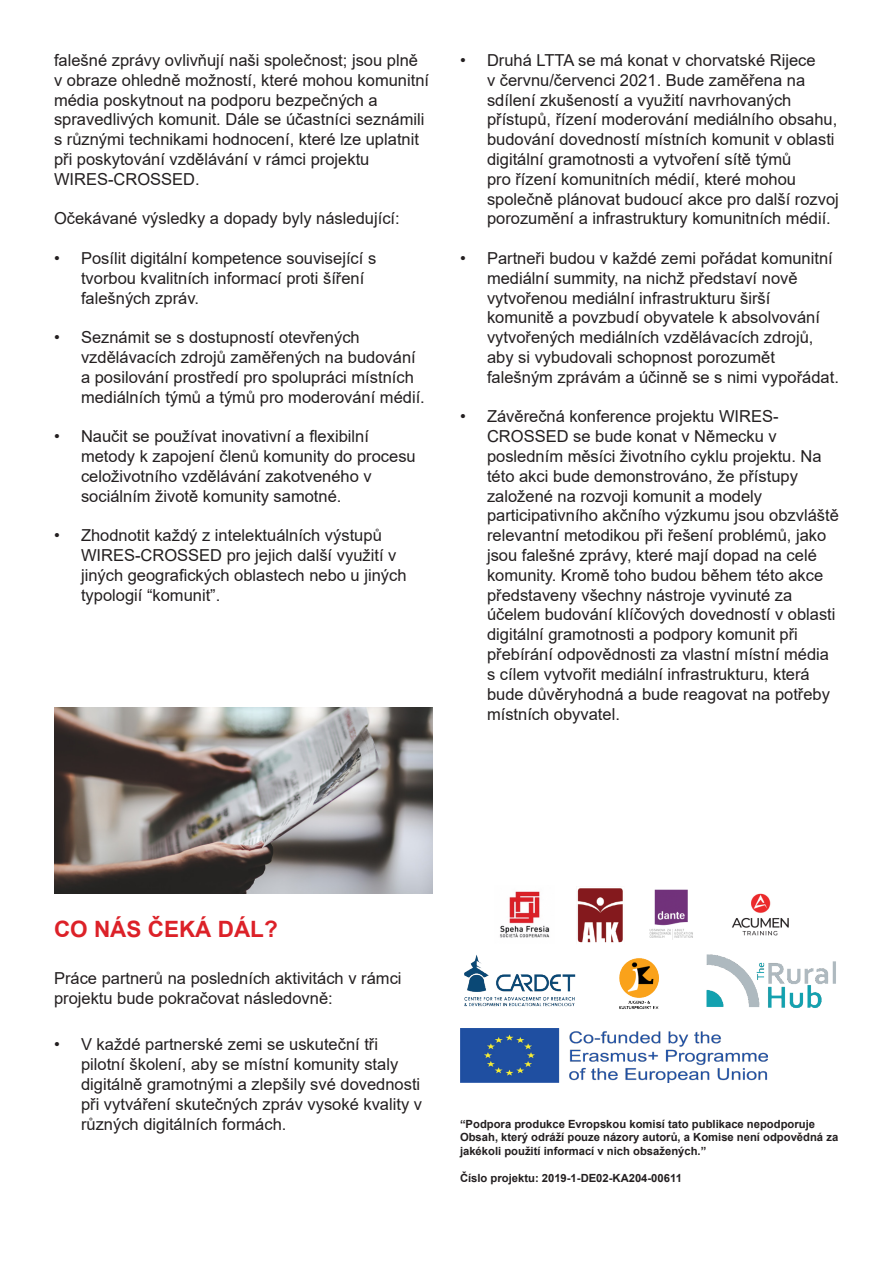
<style>
.page{position:relative;width:893px;height:1263px;background:#fff}
.page>*{position:absolute;margin:0;border:0;box-sizing:border-box;transform-origin:0 0}
.Heading_Text{font:700 22.5px "Arial";color:#dc2128}
.Heading_Text-2{font:16.5px/19.8px "Arial";color:#231f20}
.Body_Text{font:16.5px/19.8px "Arial";color:#231f20}
.Disclaimer_Text{font:700 11.25px/13.5px "Arial";color:#231f20}
</style>
<div class="page">
<img style="left:54px;top:708px;width:379px;height:186px">
<img style="left:460px;top:1028px;width:308px;height:54px">
<img style="left:464px;top:888px;width:372px;height:121px">
<p class="Heading_Text-2" style="left:54px;top:50px;width:377px">falešné zprávy ovlivňují naši společnost; jsou plně v obraze ohledně možností, které mohou komunitní média poskytnout na podporu bezpečných a spravedlivých komunit. Dále se účastníci seznámili s různými technikami hodnocení, které lze uplatnit při poskytování vzdělávání v rámci projektu WIRES-CROSSED.</p>
<p class="Heading_Text-2" style="left:54px;top:209px;width:347px">Očekávané výsledky a dopady byly následující:</p>
<p class="Heading_Text-2" style="left:81px;top:248px;width:297px;text-indent:-27px">• Posílit digitální kompetence související s tvorbou kvalitních informací proti šíření falešných zpráv.</p>
<p class="Heading_Text-2" style="left:81px;top:327px;width:345px;text-indent:-27px">• Seznámit se s dostupností otevřených vzdělávacích zdrojů zaměřených na budování a posilování prostředí pro spolupráci místních mediálních týmů a týmů pro moderování médií.</p>
<p class="Heading_Text-2" style="left:81px;top:426px;width:336px;text-indent:-27px">• Naučit se používat inovativní a flexibilní metody k zapojení členů komunity do procesu celoživotního vzdělávání zakotveného v sociálním životě komunity samotné.</p>
<p class="Heading_Text-2" style="left:81px;top:525px;width:327px;text-indent:-27px">• Zhodnotit každý z intelektuálních výstupů WIRES-CROSSED pro jejich další využití v jiných geografických oblastech nebo u jiných typologií “komunit”.</p>
<p class="Heading_Text-2" style="left:487px;top:50px;width:353px;text-indent:-27px">• Druhá LTTA se má konat v chorvatské Rijece<br>v červnu/červenci 2021. Bude zaměřena na sdílení zkušeností a využití navrhovaných přístupů, řízení moderování mediálního obsahu, budování dovedností místních komunit v oblasti digitální gramotnosti a vytvoření sítě týmů<br>pro řízení komunitních médií, které mohou společně plánovat budoucí akce pro další rozvoj porozumění a infrastruktury komunitních médií.</p>
<p class="Heading_Text-2" style="left:487px;top:248px;width:353px;text-indent:-27px">• Partneři budou v každé zemi pořádat komunitní mediální summity, na nichž představí nově vytvořenou mediální infrastrukturu širší komunitě a povzbudí obyvatele k absolvování vytvořených mediálních vzdělávacích zdrojů, aby si vybudovali schopnost porozumět falešným zprávám a účinně se s nimi vypořádat.</p>
<p class="Heading_Text-2" style="left:487px;top:407px;width:353px;text-indent:-27px">• Závěrečná konference projektu WIRES-CROSSED se bude konat v Německu v posledním měsíci životního cyklu projektu. Na této akci bude demonstrováno, že přístupy založené na rozvoji komunit a modely participativního akčního výzkumu jsou obzvláště relevantní metodikou při řešení problémů, jako jsou falešné zprávy, které mají dopad na celé komunity. Kromě toho budou během této akce představeny všechny nástroje vyvinuté za účelem budování klíčových dovedností v oblasti digitální gramotnosti a podpory komunit při přebírání odpovědnosti za vlastní místní média s cílem vytvořit mediální infrastrukturu, která bude důvěryhodná a bude reagovat na potřeby místních obyvatel.</p>
<p class="Heading_Text" style="left:54px;top:913px;width:225px">CO NÁS ČEKÁ DÁL?</p>
<p class="Body_Text" style="left:54px;top:968px;width:349px">Práce partnerů na posledních aktivitách v rámci projektu bude pokračovat následovně:</p>
<p class="Heading_Text-2" style="left:81px;top:1035px;width:343px;text-indent:-27px">• V každé partnerské zemi se uskuteční tři pilotní školení, aby se místní komunity staly digitálně gramotnými a zlepšily své dovednosti při vytváření skutečných zpráv vysoké kvality v různých digitálních formách.</p>
<p class="Disclaimer_Text" style="left:460px;top:1117px;width:380px">“Podpora produkce Evropskou komisí tato publikace nepodporuje<br>Obsah, který odráží pouze názory autorů, a Komise není odpovědná za jakékoli použití informací v nich obsažených.”</p>
<p class="Disclaimer_Text" style="left:460px;top:1171px;width:223px">Číslo projektu: 2019-1-DE02-KA204-00611</p>
</div>
